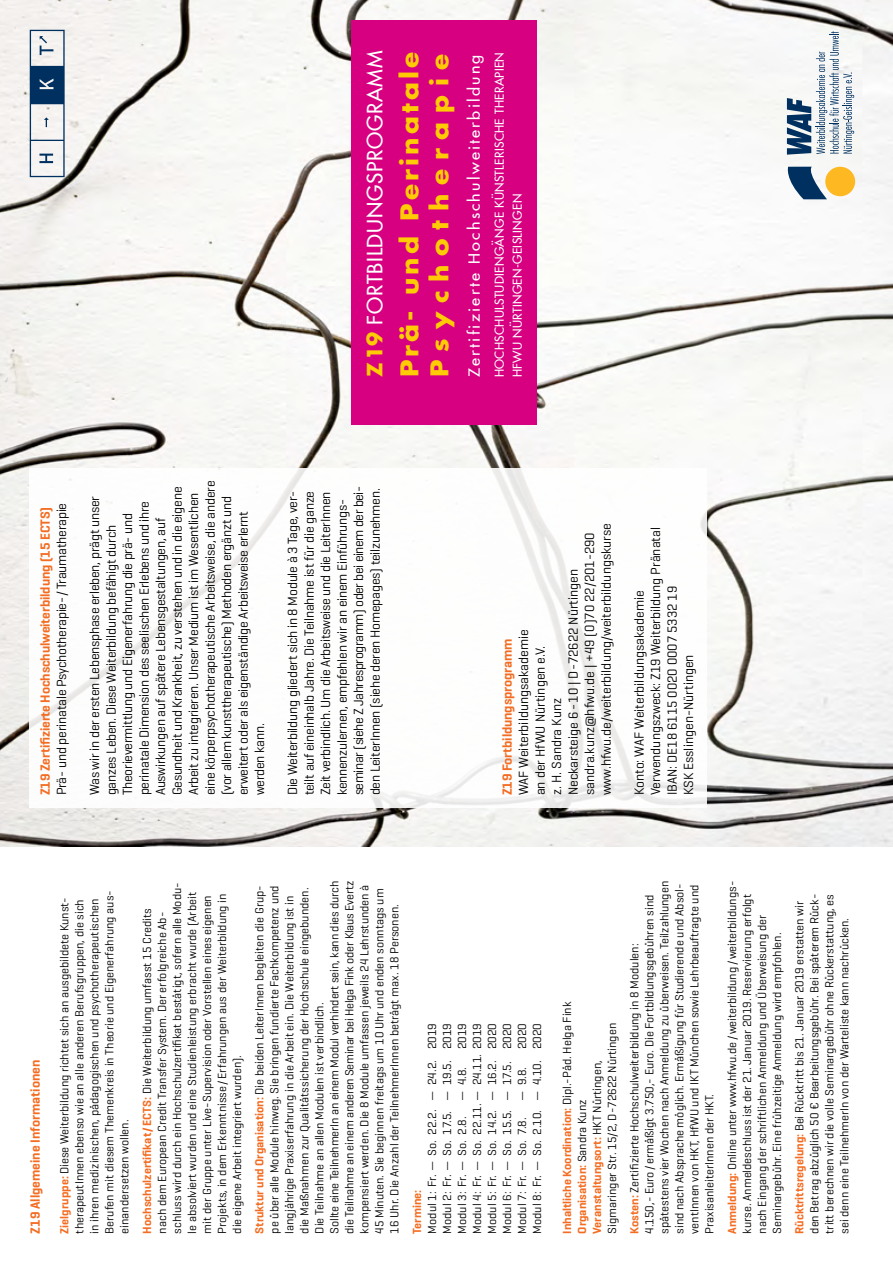
<style>
.page{position:relative;width:893px;height:1263px;background:#fff}
.page>*{position:absolute;margin:0;border:0;box-sizing:border-box;transform-origin:0 0}
.t1{font:700 24px/30px "Futura Com";letter-spacing:.12em;color:#ffcb05;scale:1.1 1}
.t2{font:500 20.7px "Futura Com";letter-spacing:.04em;color:#fff}
.t3{font:500 15px "Futura Com";letter-spacing:.14em;color:#fff;scale:1.08 1}
.t4{font:13.5px/16.5px "Geogrotesque";letter-spacing:-.015em;color:#000}
.t5{font:600 13.5px "Geogrotesque";letter-spacing:-.01em;color:#f36c21}
.t6{font:12px/15px "Geogrotesque";color:#000}
.t7{font:500 12px/18px "Futura Com";letter-spacing:.03em;color:#fff}
.t8{font:600 12px "Geogrotesque";color:#f36c21}
.s1{font-weight:700;color:#ffcb05}
.s2{font-weight:600;color:#f36c21}
</style>
<div class="page">
<img style="left:0;top:0;width:893px;height:846px">
<div style="left:30px;top:468px;width:677px;height:340px;background:#fff"></div>
<div style="left:351px;top:21px;width:186px;height:404px;background:#d60080"></div>
<svg style="left:30px;top:30px;width:35px;height:147px"></svg>
<svg style="left:787px;top:31px;width:67px;height:124px"></svg>
<svg style="left:784px;top:167px;width:43px;height:32px"></svg>
<div style="left:825px;top:167px;width:30px;height:29px;background:#fdb822;border-radius:50%"></div>
<h2 class="t2" style="left:359px;top:377px;width:328px;rotate:-90deg"><span class="s1">Z19</span> FORTBILDUNGSPROGRAMM</h2>
<h1 class="t1" style="left:394px;top:377px;width:297px;rotate:-90deg">Prä- und Perinatale<br>Psychotherapie</h1>
<p class="t3" style="left:463px;top:377px;width:300px;rotate:-90deg">Zertifizierte Hochschulweiterbildung</p>
<p class="t7" style="left:490px;top:377px;width:324px;rotate:-90deg">Hochschulstudiengänge Künstlerische Therapien<br>HFWU NÜRTINGEN-GEISLINGEN</p>
<p class="t5" style="left:37px;top:795px;width:290px;rotate:-90deg">Z19 Zertifizierte Hochschulweiterbildung (15 ECTS)</p>
<p class="t4" style="left:53px;top:795px;width:294px;rotate:-90deg">Prä- und perinatale Psychotherapie-/Traumatherapie</p>
<p class="t4" style="left:86px;top:795px;width:316px;rotate:-90deg">Was wir in der ersten Lebensphase erleben, prägt unser ganzes Leben. Diese Weiterbildung befähigt durch Theorievermittlung und Eigenerfahrung die prä- und perinatale Dimension des seelischen Erlebens und ihre Auswirkungen auf spätere Lebensgestaltungen, auf Gesundheit und Krankheit, zu verstehen und in die eigene Arbeit zu integrieren. Unser Medium ist im Wesentlichen eine körperpsychotherapeutische Arbeitsweise, die andere (vor allem kunsttherapeutische) Methoden ergänzt und erweitert oder als eigenständige Arbeitsweise erlernt werden kann.</p>
<p class="t4" style="left:284px;top:795px;width:311px;rotate:-90deg">Die Weiterbildung gliedert sich in 8 Module à 3 Tage, ver&shy;teilt auf eineinhalb Jahre. Die Teilnahme ist für die ganze Zeit verbindlich. Um die Arbeitsweise und die LeiterInnen kennenzulernen, empfehlen wir an einem Einführungs&shy;seminar (siehe Z Jahresprogramm) oder bei einem der bei&shy;den LeiterInnen (siehe deren Homepages) teilzunehmen.</p>
<p class="t4" style="left:515px;top:795px;width:274px;rotate:-90deg">WAF Weiterbildungsakademie<br>an der HfWU Nürtingen e.V.<br>z. H. Sandra Kunz<br>Neckarsteige 6-10 | D-72622 Nürtingen sandra.kunz@hfwu.de | +49 (0)70 22/201-290 www.hfwu.de/weiterbildung/weiterbildungskurse</p>
<p class="t4" style="left:630px;top:795px;width:270px;rotate:-90deg">Konto: WAF Weiterbildungsakademie Verwendungszweck: Z19 Weiterbildung Pränatal IBAN: DE18 6115 0020 0007 5332 19<br>KSK Esslingen-Nürtingen</p>
<p class="t5" style="left:499px;top:795px;width:158px;rotate:-90deg">Z19 Fortbildungsprogramm</p>
<p class="t5" style="left:27px;top:1233px;width:175px;rotate:-90deg">Z19 Allgemeine Informationen</p>
<p class="t6" style="left:57px;top:1233px;width:345px;rotate:-90deg"><span class="s2">Zielgruppe:</span> Diese Weiterbildung richtet sich an ausgebildete Kunst&shy;therapeutInnen ebenso wie an alle anderen Berufsgruppen, die sich in ihren medizinischen, pädagogischen und psychotherapeutischen Berufen mit diesem Themenkreis in Theorie und Eigenerfahrung aus&shy;einandersetzen wollen.</p>
<p class="t6" style="left:139px;top:1233px;width:353px;rotate:-90deg"><span class="s2">Hochschulzertifikat/ECTS:</span> Die Weiterbildung umfasst 15 Credits nach dem European Credit Transfer System. Der erfolgreiche Ab&shy;schluss wird durch ein Hochschulzertifikat bestätigt, sofern alle Modu&shy;le absolviert wurden und eine Studienleistung erbracht wurde (Arbeit mit der Gruppe unter Live-Supervision oder Vorstellen eines eigenen Projekts, in dem Erkenntnisse /Erfahrungen aus der Weiterbildung in die eigene Arbeit integriert wurden).</p>
<p class="t6" style="left:252px;top:1233px;width:354px;rotate:-90deg"><span class="s2">Struktur und Organisation:</span> Die beiden LeiterInnen begleiten die Grup&shy;pe über alle Module hinweg. Sie bringen fundierte Fachkompetenz und langjährige Praxiserfahrung in die Arbeit ein. Die Weiterbildung ist in die Maßnahmen zur Qualitätssicherung der Hochschule eingebunden.<br>Die Teilnahme an allen Modulen ist verbindlich.<br>Sollte eine TeilnehmerIn an einem Modul verhindert sein, kann dies durch die Teilnahme an einem anderen Seminar bei Helga Fink oder Klaus Evertz kompensiert werden. Die 8 Module umfassen jeweils 24 Lehrstunden à 45 Minuten. Sie beginnen freitags um 10 Uhr und enden sonntags um 16 Uhr. Die Anzahl der TeilnehmerInnen beträgt max. 18 Personen.</p>
<p class="t6" style="left:454px;top:1234px;width:212px;text-align:justify;text-indent:185px;rotate:-90deg">2019<br>Modul 4: Fr. — So. 22.11. — 24.11. 2019<br>Modul 5: Fr. — So. 14.2. — 16.2. 2020<br>Modul 6: Fr. — So. 15.5. — 17.5. 2020<br>Modul 7: Fr. — So. 7.8.</p>
<p class="t6" style="left:514px;top:1234px;width:212px;text-align:right;rotate:-90deg">2020<br>Modul 8: Fr. — So. 2.10. — 4.10. 2020</p>
<p class="t6" style="left:424px;top:1234px;width:212px;text-align:justify;rotate:-90deg">Modul 1: Fr. — So. 22.2. — 24.2. 2019<br>Modul 2: Fr. — So. 17.5. — 19.5. 2019<br>Modul 3: Fr. — So. 2.8.</p>
<p class="t6" style="left:454px;top:1101px;width:35px;rotate:-90deg">— 4.8.</p>
<p class="t6" style="left:514px;top:1101px;width:35px;rotate:-90deg">— 9.8.</p>
<p class="t8" style="left:409px;top:1233px;width:46px;rotate:-90deg">Termine:</p>
<p class="t6" style="left:559px;top:1234px;width:234px;rotate:-90deg"><span class="s2">Inhaltliche Koordination:</span> Dipl.-Päd. Helga Fink <span class="s2">Organisation:</span> Sandra Kunz <span class="s2">Veranstaltungsort:</span> HKT Nürtingen, Sigmaringer Str. 15/2, D-72622 Nürtingen</p>
<p class="t6" style="left:627px;top:1234px;width:354px;rotate:-90deg"><span class="s2">Kosten:</span> Zertifizierte Hochschulweiterbildung in 8 Modulen:<br>4.150,- Euro/ ermäßigt 3.750,- Euro. Die Fortbildungsgebühren sind spätestens vier Wochen nach Anmeldung zu überweisen. Teilzahlungen sind nach Absprache möglich. Ermäßigung für Studierende und Absol&shy;ventInnen von HKT, HfWU und IKT München sowie Lehrbeauftragte und PraxisanleiterInnen der HKT.</p>
<p class="t6" style="left:724px;top:1234px;width:354px;rotate:-90deg"><span class="s2">Anmeldung:</span> Online unter www.hfwu.de /weiterbildung/weiterbildungs&shy;kurse. Anmeldeschluss ist der 21. Januar 2019. Reservierung erfolgt nach Eingang der schriftlichen Anmeldung und Überweisung der Seminargebühr. Eine frühzeitige Anmeldung wird empfohlen.</p>
<p class="t6" style="left:792px;top:1234px;width:341px;rotate:-90deg"><span class="s2">Rücktrittsregelung:</span> Bei Rücktritt bis 21. Januar 2019 erstatten wir den Betrag abzüglich 50 € Bearbeitungsgebühr. Bei späterem Rück&shy;tritt berechnen wir die volle Seminargebühr ohne Rückerstattung, es sei denn eine TeilnehmerIn von der Warteliste kann nachrücken.</p>
</div>
